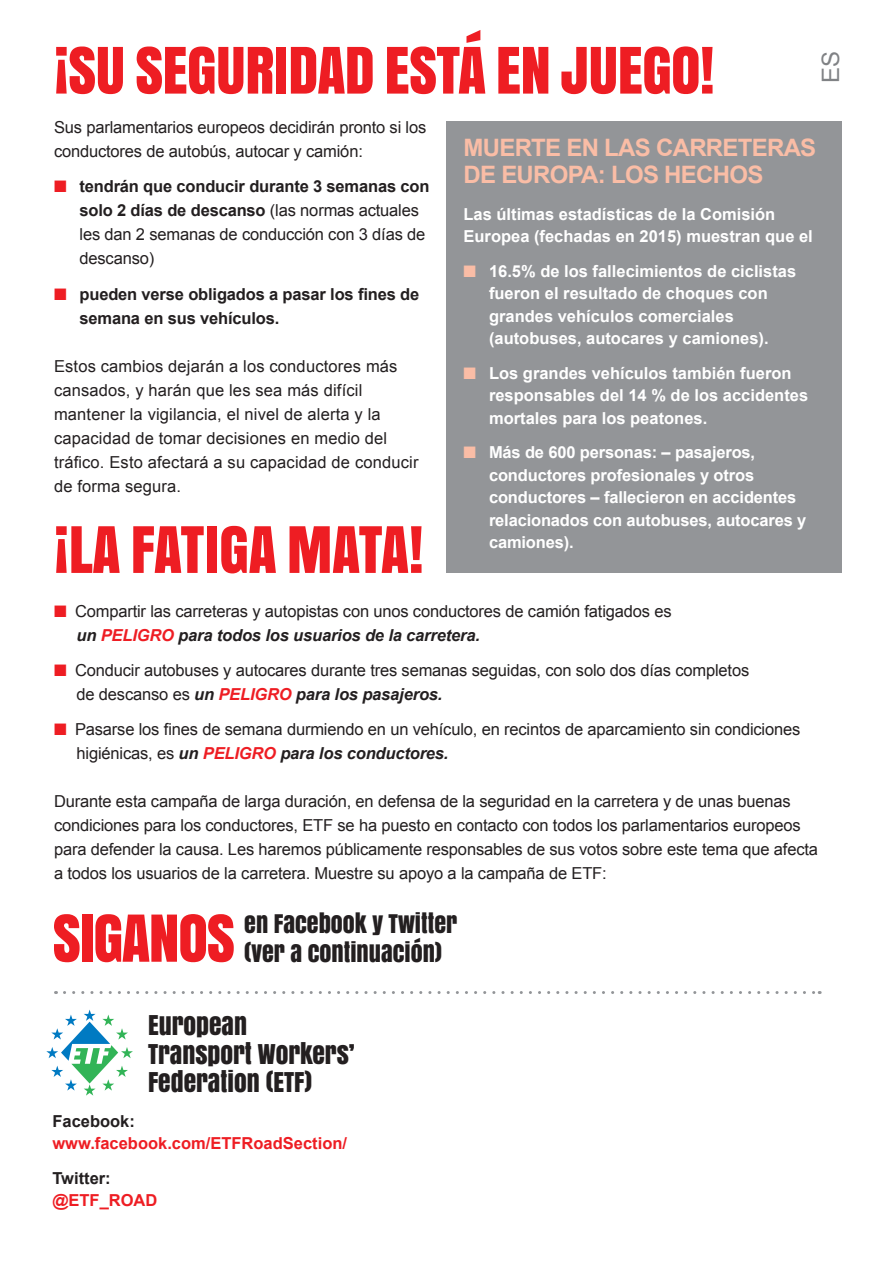
<style>
.page{position:relative;width:893px;height:1263px;background:#fff}
.page>*{position:absolute;margin:0;border:0;box-sizing:border-box;transform-origin:0 0}
.t1{font:60.6px "Anton";letter-spacing:-.02em;color:#ee1d23}
.t2{font:60px "Anton";letter-spacing:-.01em;color:#ee1d23}
.t3{font:25.5px/28.5px "Anton";color:#231f20}
.t4{font:700 24px/27px "Arial";letter-spacing:-.03em;color:#fabda6}
.t5{font:24px/28.5px "Anton";color:#231f20}
.t6{font:24px "Arial";color:#808285}
.t7{font:16.5px/24px "Arial";letter-spacing:-.01em;color:#231f20}
.t8{font:700 16.5px/22.5px "Arial";color:#fff}
.t9{font:16.5px/24px "Arial";letter-spacing:.01em;color:#231f20}
.t10{font:700 16.5px/24px "Arial";letter-spacing:-.01em;color:#231f20}
.t11{font:700 16.5px/22.5px "Arial";color:#ee1d23}
.s1{color:#ee1d23}
.s2{font-weight:700}
.s3{font-weight:700;font-style:italic}
.s4{font-weight:700;font-style:italic;color:#ee1d23}
.s5{color:#fabda6}
.s6{color:#231f20}
</style>
<div class="page">
<svg style="left:64px;top:991px;width:756px;height:3px"></svg>
<svg style="left:46px;top:1009px;width:87px;height:86px"></svg>
<div style="left:446px;top:121px;width:396px;height:452px;background:#939598"></div>
<p class="t2" style="left:54px;top:23px;width:662px">¡SU SEGURIDAD ESTÁ EN JUEGO!</p>
<p class="t7" style="left:54px;top:115px;width:374px">Sus parlamentarios europeos decidirán pronto si los conductores de autobús, autocar y camión:</p>
<p class="t7" style="left:80px;top:175px;width:351px;text-indent:-26px"><span class="s1">■</span> <span class="s2">tendrán que conducir durante 3 semanas con solo 2 días de descanso</span> (las normas actuales les dan 2 semanas de conducción con 3 días de descanso)</p>
<p class="t10" style="left:80px;top:282px;width:341px;text-indent:-26px"><span class="s1">■</span> pueden verse obligados a pasar los fines de semana en sus vehículos.</p>
<p class="t9" style="left:54px;top:354px;width:366px">Estos cambios dejarán a los conductores más cansados, y harán que les sea más difícil mantener la vigilancia, el nivel de alerta y la capacidad de tomar decisiones en medio del tráfico. Esto afectará a su capacidad de conducir de forma segura.</p>
<p class="t2" style="left:54px;top:502px;width:371px">¡LA FATIGA MATA!</p>
<p class="t7" style="left:76px;top:599px;width:597px;text-indent:-22px"><span class="s1">■</span> Compartir las carreteras y autopistas con unos conductores de camión fatigados es <span class="s3">un</span> <span class="s4">PELIGRO</span> <span class="s3">para todos los usuarios de la carretera.</span></p>
<p class="t7" style="left:76px;top:658px;width:674px;text-indent:-22px"><span class="s1">■</span> Conducir autobuses y autocares durante tres semanas seguidas, con solo dos días completos de descanso es <span class="s3">un</span> <span class="s4">PELIGRO</span> <span class="s3">para los pasajeros.</span></p>
<p class="t7" style="left:76px;top:717px;width:725px;text-indent:-22px"><span class="s1">■</span> Pasarse los fines de semana durmiendo en un vehículo, en recintos de aparcamiento sin condiciones higiénicas, es <span class="s3">un</span> <span class="s4">PELIGRO</span> <span class="s3">para los conductores.</span></p>
<p class="t7" style="left:54px;top:789px;width:765px">Durante esta campaña de larga duración, en defensa de la seguridad en la carretera y de unas buenas condiciones para los conductores, ETF se ha puesto en contacto con todos los parlamentarios europeos para defender la causa. Les haremos públicamente responsables de sus votos sobre este tema que afecta a todos los usuarios de la carretera. Muestre su apoyo a la campaña de ETF:</p>
<p class="t1" style="left:53px;top:890px;width:184px">SIGANOS</p>
<p class="t5" style="left:244px;top:909px;width:214px">EN FACEBOOK Y TWITTER (VER A CONTINUACIÓN)</p>
<p class="t6" style="left:815px;top:83px;width:33px;rotate:-90deg">ES</p>
<p class="t4" style="left:463px;top:135px;width:354px">MUERTE EN LAS CARRETERAS<br>DE EUROPA: LOS HECHOS</p>
<p class="t8" style="left:463px;top:203px;width:351px">Las últimas estadísticas de la Comisión<br>Europea (fechadas en 2015) muestran que el</p>
<p class="t8" style="left:489px;top:260px;width:309px;text-indent:-26px"><span class="s5">■</span> 16.5% de los fallecimientos de ciclistas fueron el resultado de choques con grandes vehículos comerciales (autobuses, autocares y camiones).</p>
<p class="t8" style="left:489px;top:362px;width:321px;text-indent:-26px"><span class="s5">■</span> Los grandes vehículos también fueron responsables del 14 % de los accidentes mortales para los peatones.</p>
<p class="t8" style="left:489px;top:442px;width:319px;text-indent:-26px"><span class="s5">■</span> Más de 600 personas: – pasajeros, conductores profesionales y otros conductores – fallecieron en accidentes relacionados con autobuses, autocares y camiones).</p>
<p class="t3" style="left:148px;top:1010px;width:208px">EUROPEAN<br>TRANSPORT WORKERS’<br>FEDERATION (ETF)</p>
<p class="t11" style="left:52px;top:1110px;width:296px"><span class="s6">Facebook: </span>www.facebook.com/ETFRoadSection/</p>
<p class="t11" style="left:52px;top:1167px;width:107px"><span class="s6">Twitter: </span>@ETF_ROAD</p>
</div>
